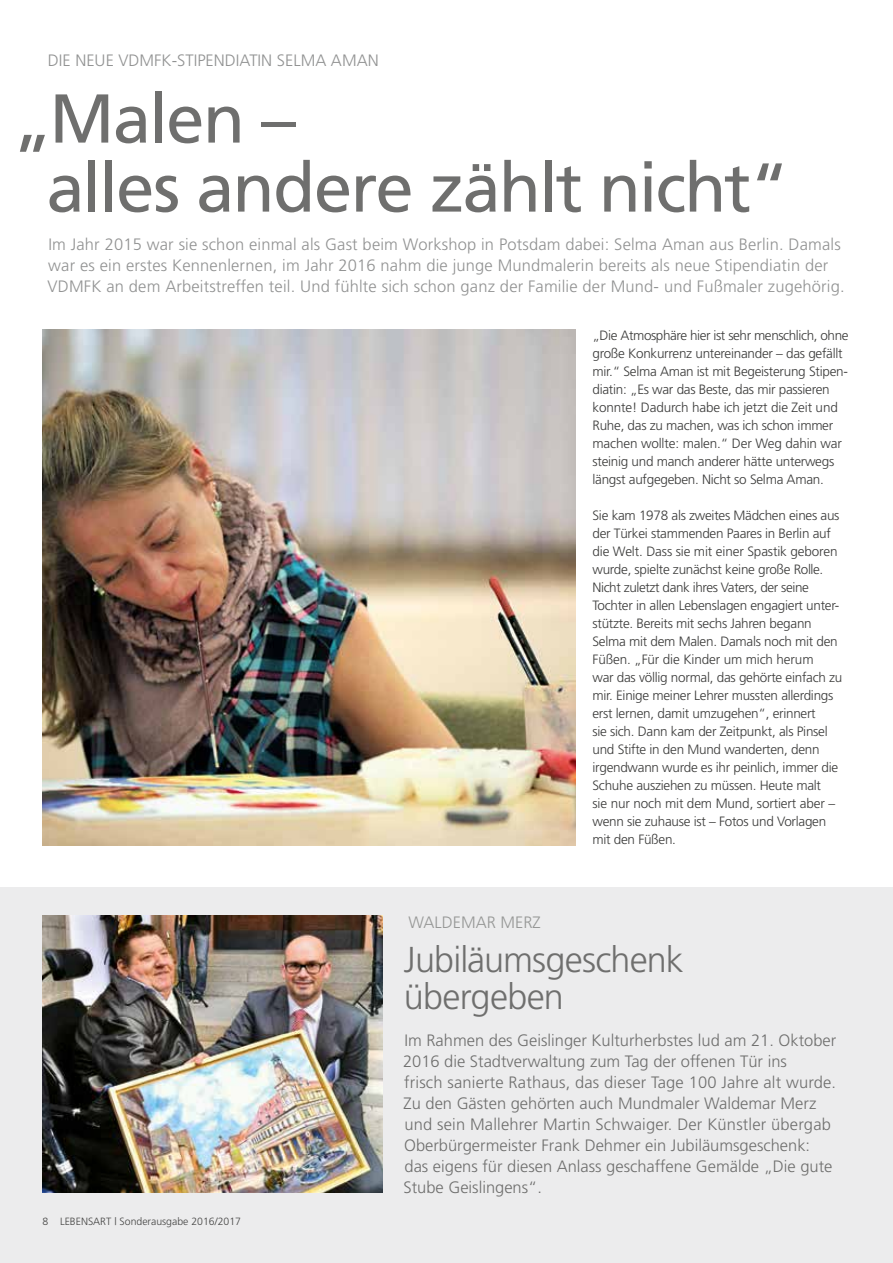
<style>
.page{position:relative;width:893px;height:1263px;background:#fff}
.page>*{position:absolute;margin:0;border:0;box-sizing:border-box;transform-origin:0 0}
.t1{font:69px/69px "Frutiger";letter-spacing:-.03em;color:#6f6f6e}
.t2{font:300 36px/37.5px "Frutiger";letter-spacing:-.025em;color:#6f6f6e}
.t3{font:300 16.5px/21px "Frutiger";color:#6f6f6e}
.t4{font:300 16.5px/21px "Frutiger";letter-spacing:.01em;color:#919292}
.t5{font:300 16.5px "Frutiger";color:#969796}
.t6{font:300 13.5px/18px "Frutiger";letter-spacing:-.02em;color:#3b3b3a}
.t7{font:300 10.5px "Frutiger";color:#454544}
</style>
<div class="page">
<img style="left:43px;top:330px;width:532px;height:515px">
<div style="left:0;top:887px;width:893px;height:376px;background:#ececed"></div>
<img style="left:43px;top:915px;width:340px;height:278px">
<p class="t4" style="left:48px;top:50px;width:332px">DIE NEUE VDMFK-STIPENDIATIN SELMA AMAN</p>
<h1 class="t1" style="left:46px;top:84px;width:744px;text-indent:-33px">„Malen –<br>alles andere zählt nicht“</h1>
<p class="t4" style="left:48px;top:234px;width:798px">Im Jahr 2015 war sie schon einmal als Gast beim Workshop in Potsdam dabei: Selma Aman aus Berlin. Damals war es ein erstes Kennenlernen, im Jahr 2016 nahm die junge Mundmalerin bereits als neue Stipendiatin der<br>VDMFK an dem Arbeitstreffen teil. Und fühlte sich schon ganz der Familie der Mund- und Fußmaler zugehörig.</p>
<p class="t5" style="left:409px;top:912px;width:134px">WALDEMAR MERZ</p>
<p class="t6" style="left:592px;top:326px;width:258px">„Die Atmosphäre hier ist sehr menschlich, ohne große Konkurrenz untereinander – das gefällt mir.“ Selma Aman ist mit Begeisterung Stipen&shy;diatin: „Es war das Beste, das mir passieren konnte! Dadurch habe ich jetzt die Zeit und Ruhe, das zu machen, was ich schon immer machen wollte: malen.“ Der Weg dahin war steinig und manch anderer hätte unterwegs längst aufgegeben. Nicht so Selma Aman.</p>
<p class="t6" style="left:592px;top:506px;width:251px">Sie kam 1978 als zweites Mädchen eines aus der Türkei stammenden Paares in Berlin auf die Welt. Dass sie mit einer Spastik geboren wurde, spielte zunächst keine große Rolle.<br>Nicht zuletzt dank ihres Vaters, der seine Tochter in allen Lebenslagen engagiert unter&shy;stützte. Bereits mit sechs Jahren begann Selma mit dem Malen. Damals noch mit den Füßen. „Für die Kinder um mich herum<br>war das völlig normal, das gehörte einfach zu mir. Einige meiner Lehrer mussten allerdings erst lernen, damit umzugehen“, erinnert<br>sie sich. Dann kam der Zeitpunkt, als Pinsel und Stifte in den Mund wanderten, denn irgendwann wurde es ihr peinlich, immer die Schuhe ausziehen zu müssen. Heute malt<br>sie nur noch mit dem Mund, sortiert aber – wenn sie zuhause ist – Fotos und Vorlagen mit den Füßen.</p>
<h2 class="t2" style="left:404px;top:940px;width:281px">Jubiläumsgeschenk übergeben</h2>
<p class="t7" style="left:43px;top:1215px;width:200px">8 LEBENSART | Sonderausgabe 2016/2017</p>
<p class="t3" style="left:403px;top:1030px;width:435px">Im Rahmen des Geislinger Kulturherbstes lud am 21. Oktober 2016 die Stadtverwaltung zum Tag der offenen Tür ins<br>frisch sanierte Rathaus, das dieser Tage 100 Jahre alt wurde.<br>Zu den Gästen gehörten auch Mundmaler Waldemar Merz und sein Mallehrer Martin Schwaiger. Der Künstler übergab Oberbürgermeister Frank Dehmer ein Jubiläumsgeschenk: das eigens für diesen Anlass geschaffene Gemälde „Die gute Stube Geislingens“.</p>
</div>
